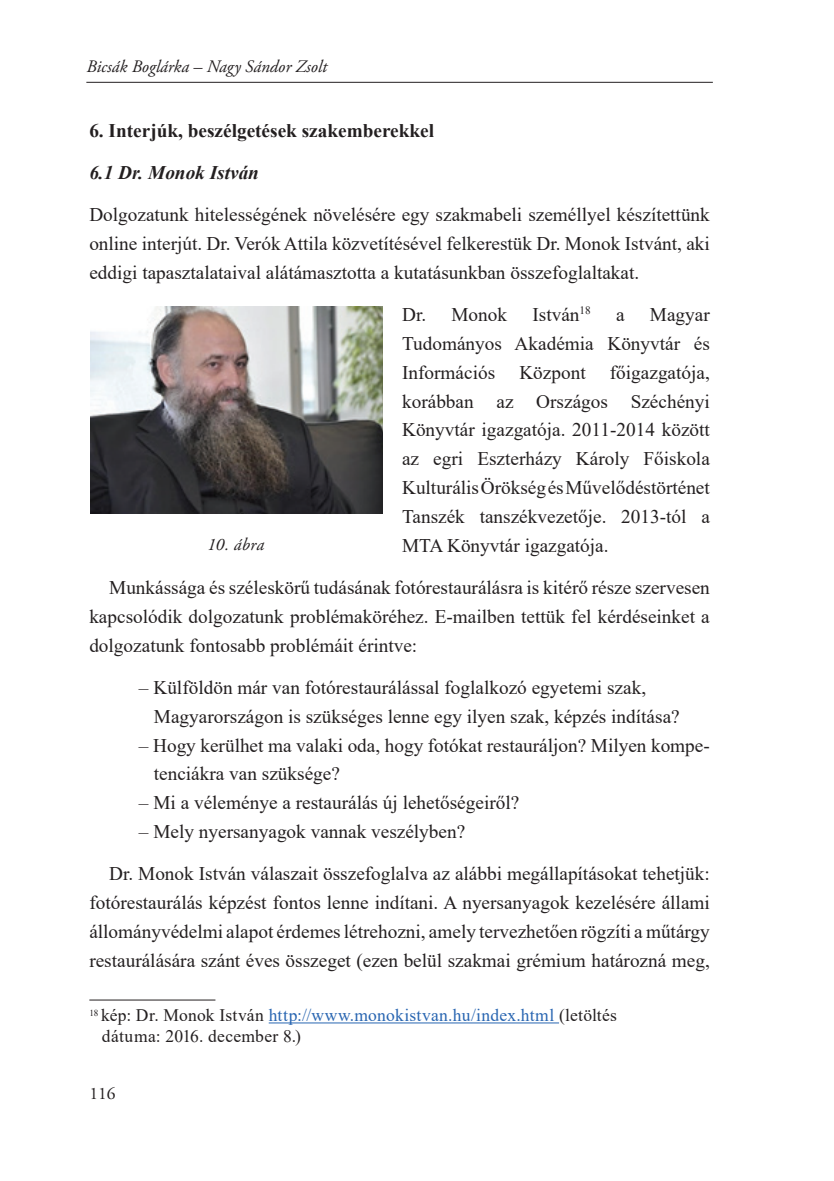
<style>
.page{position:relative;width:834px;height:1181px;background:#fff}
.page>*{position:absolute;margin:0;border:0;box-sizing:border-box;transform-origin:0 0}
.t1{font:19.25px/28.9px "Times New Roman";color:#231f20;text-align:justify}
.t2{font:700 19.25px "Times New Roman";color:#231f20}
.t3{font:italic 700 19.25px "Times New Roman";color:#231f20}
.t4{font:17.5px/21px "Times New Roman";letter-spacing:.015em;color:#231f20}
.t5{font:italic 17.5px "Adobe Garamond Pro";color:#231f20}
.t6{font:17.5px "Adobe Garamond Pro";color:#231f20}
.s1{color:#2865b1}
</style>
<div class="page">
<hr style="left:86px;top:82px;width:626px;height:1px;background:#231f20">
<hr style="left:89px;top:999px;width:126px;height:1px;background:#231f20">
<hr style="left:269px;top:1022px;width:290px;height:1px;background:#2865b1">
<img style="left:90px;top:307px;width:292px;height:206px">
<p class="t5" style="left:86px;top:56px;width:242px">Bicsák Boglárka – Nagy Sándor Zsolt</p>
<p class="t2" style="left:89px;top:117px;width:346px">6. Interjúk, beszélgetések szakemberekkel</p>
<p class="t3" style="left:89px;top:159px;width:171px">6.1 Dr. Monok István</p>
<p class="t1" style="left:89px;top:200px;width:622px">Dolgozatunk hitelességének növelésére egy szakmabeli személlyel készítettünk online interjút. Dr. Verók Attila közvetítésével felkerestük Dr. Monok Istvánt, aki eddigi tapasztalataival alátámasztotta a kutatásunkban összefoglaltakat.</p>
<p class="t1" style="left:402px;top:299px;width:106px">Dr. Monok</p>
<p class="t1" style="left:532px;top:299px;width:60px">István<sup>18</sup></p>
<p class="t1" style="left:616px;top:299px;width:10px">a</p>
<p class="t1" style="left:402px;top:299px;width:309px;text-indent:248px">Magyar Tudományos Akadémia Könyvtár és Információs</p>
<p class="t1" style="left:402px;top:357px;width:309px;text-indent:208px">főigazgatója, korábban az Országos Széchényi Könyvtár igazgatója. 2011-2014 között az egri Eszterházy Károly Főiskola Kulturális Örökség és Művelődéstörténet Tanszék tanszékvezetője. 2013-tól a MTA Könyvtár igazgatója.</p>
<p class="t1" style="left:89px;top:572px;width:622px;text-indent:20px">Munkássága és széleskörű tudásának fotórestaurálásra is kitérő része szervesen kapcsolódik dolgozatunk problémaköréhez. E-mailben tettük fel kérdéseinket a dolgozatunk fontosabb problémáit érintve:</p>
<p class="t1" style="left:154px;top:672px;width:527px;text-indent:-15px">– Külföldön már van fotórestaurálással foglalkozó egyetemi szak,<br>Magyarországon is szükséges lenne egy ilyen szak, képzés indítása?</p>
<p class="t1" style="left:154px;top:730px;width:557px;text-indent:-15px">– Hogy kerülhet ma valaki oda, hogy fotókat restauráljon? Milyen kompe&shy;tenciákra van szüksége?</p>
<p class="t1" style="left:139px;top:788px;width:382px">– Mi a véleménye a restaurálás új lehetőségeiről?</p>
<p class="t1" style="left:109px;top:810px;width:602px;line-height:42px;text-indent:30px">– Mely nyersanyagok vannak veszélyben?<br>Dr. Monok István válaszait összefoglalva az alábbi megállapításokat tehetjük:</p>
<p class="t1" style="left:89px;top:887px;width:622px">fotórestaurálás képzést fontos lenne indítani. A nyersanyagok kezelésére állami állományvédelmi alapot érdemes létrehozni, amely tervezhetően rögzíti a műtárgy restaurálására szánt éves összeget (ezen belül szakmai grémium határozná meg,</p>
<p class="t4" style="left:102px;top:1004px;width:516px;text-indent:-12px"><sup>18</sup> kép: Dr. Monok István <span class="s1">http://www.monokistvan.hu/index.html</span> (letöltés dátuma: 2016. december 8.)</p>
<p class="t1" style="left:519px;top:357px;width:68px">Központ</p>
<p class="t5" style="left:207px;top:534px;width:59px">10. ábra</p>
<p class="t6" style="left:89px;top:1083px;width:28px">116</p>
</div>
